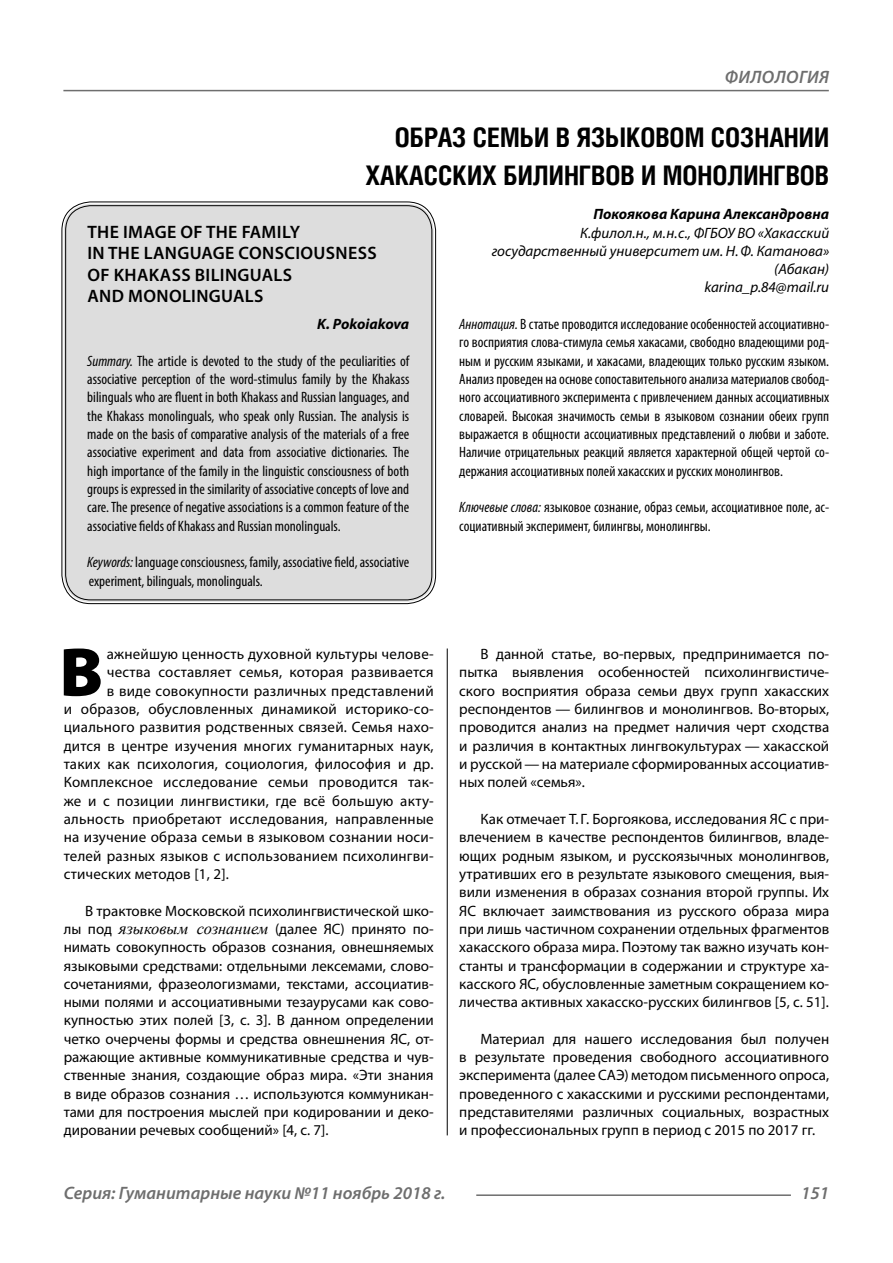
<style>
.page{position:relative;width:893px;height:1263px;background:#fff}
.page>*{position:absolute;margin:0;border:0;box-sizing:border-box;transform-origin:0 0}
.Bukvica{font:900 69.3px "Myriad Pro";color:#000}
.Header{font:700 27px/37.5px "Helios Cond";color:#000;text-align:right}
.Header-eng{font:600 18px/21.6px "Myriad Pro";letter-spacing:.02em;color:#000}
.t1{font:italic 600 18px "Myriad Pro";color:#6e6e6e}
.Normal{font:15px/18.3px "Myriad Pro";color:#000;text-align:justify}
.Annotation-eng{font:condensed 15px/18.3px "Myriad Pro";color:#000;text-align:justify}
.Annotation-rus{font:condensed 15px/18.3px "Myriad Pro";color:#000;text-align:justify}
.Bukvica-2{font:15px "Myriad Pro";letter-spacing:.015em;color:#000}
.Author-doc{font:italic 15px/18.3px "Myriad Pro";color:#000;text-align:right}
.Author{font:italic 700 15px "Myriad Pro";color:#000}
.Author-email{font:italic 15px "Myriad Pro";color:#000}
.Author-eng{font:italic 700 15px "Myriad Pro";letter-spacing:-.01em;color:#000}
.s1{font-style:italic}
.s2{font-family:"Times New Roman";font-style:italic;font-size:16.5px}
</style>
<div class="page">
<hr style="left:447px;top:648px;width:1px;height:487px;background:#000">
<div style="left:64px;top:204px;width:370px;height:398px;background:#ddd;border-radius:27px"></div>
<hr style="left:63px;top:90px;width:766px;height:1px;background:#6e6e6e">
<hr style="left:476px;top:1194px;width:315px;height:2px;background:#6e6e6e">
<p class="t1" style="left:725px;top:66px;width:26px">Филология</p>
<p class="Header" style="left:365px;top:118px;width:465px">ОБРАЗ СЕМЬИ В ЯЗЫКОВОМ СОЗНАНИИ<br>ХАКАССКИХ БИЛИНГВОВ И МОНОЛИНГВОВ</p>
<p class="Author" style="left:593px;top:204px;width:237px">Покоякова Карина Александровна</p>
<p class="Author-doc" style="left:492px;top:223px;width:339px">К.филол.н., м.н.с., ФГБОУ ВО «Хакасский государственный университет им. Н.Ф. Катанова» (Абакан)</p>
<p class="Author-email" style="left:704px;top:278px;width:126px">karina_p.84@mail.ru</p>
<p class="Annotation-rus" style="left:459px;top:315px;width:371px"><span class="s1">Аннотация.</span> В статье проводится исследование особенностей ассоциативно&shy;го восприятия слова-стимула семья хакасами, свободно владеющими род&shy;ным и русским языками, и хакасами, владеющих только русским языком.<br>Анализ проведен на основе сопоставительного анализа материалов свобод&shy;ного ассоциативного эксперимента с привлечением данных ассоциативных словарей. Высокая значимость семьи в языковом сознании обеих групп выражается в общности ассоциативных представлений о любви и заботе.<br>Наличие отрицательных реакций является характерной общей чертой со&shy;держания ассоциативных полей хакасских и русских монолингвов.</p>
<p class="Annotation-rus" style="left:459px;top:498px;width:371px"><span class="s1">Ключевые слова:</span> языковое сознание, образ семьи, ассоциативное поле, ас&shy;социативный эксперимент, билингвы, монолингвы.</p>
<p class="Header-eng" style="left:87px;top:220px;width:291px">THE IMAGE OF THE FAMILY<br>IN THE LANGUAGE CONSCIOUSNESS<br>OF KHAKASS BILINGUALS<br>AND MONOLINGUALS</p>
<p class="Author-eng" style="left:317px;top:314px;width:93px">K. Pokoiakova</p>
<p class="Annotation-eng" style="left:87px;top:351px;width:324px"><span class="s1">Summary.</span> The article is devoted to the study of the peculiarities of associative perception of the word-stimulus family by the Khakass bilinguals who are fluent in both Khakass and Russian languages, and the Khakass monolinguals, who speak only Russian. The analysis is made on the basis of comparative analysis of the materials of a free associative experiment and data from associative dictionaries. The high importance of the family in the linguistic consciousness of both groups is expressed in the similarity of associative concepts of love and care. The presence of negative associations is a common feature of the associative fields of Khakass and Russian monolinguals.</p>
<p class="Annotation-eng" style="left:87px;top:553px;width:323px"><span class="s1">Keywords:</span> language consciousness, family, associative field, associative experiment, bilinguals, monolinguals.</p>
<p class="Bukvica" style="left:59px;top:626px;width:45px">В</p>
<p class="Bukvica-2" style="left:107px;top:645px;width:328px">ажнейшую ценность духовной культуры челове-</p>
<p class="Bukvica-2" style="left:107px;top:663px;width:329px">чества составляет семья, которая развивается</p>
<p class="Bukvica-2" style="left:107px;top:681px;width:328px">в виде совокупности различных представлений</p>
<p class="Bukvica-2" style="left:64px;top:700px;width:371px">и образов, обусловленных динамикой историко-со-</p>
<p class="Bukvica-2" style="left:64px;top:718px;width:371px">циального развития родственных связей. Семья нахо-</p>
<p class="Bukvica-2" style="left:64px;top:736px;width:371px">дится в центре изучения многих гуманитарных наук,</p>
<p class="Bukvica-2" style="left:64px;top:755px;width:371px">таких как психология, социология, философия и др.</p>
<p class="Bukvica-2" style="left:64px;top:773px;width:371px">Комплексное исследование семьи проводится так-</p>
<p class="Bukvica-2" style="left:64px;top:791px;width:371px">же и с позиции лингвистики, где всё большую акту-</p>
<p class="Bukvica-2" style="left:64px;top:810px;width:371px">альность приобретают исследования, направленные</p>
<p class="Bukvica-2" style="left:64px;top:828px;width:371px">на изучение образа семьи в языковом сознании носи-</p>
<p class="Bukvica-2" style="left:64px;top:846px;width:371px">телей разных языков с использованием психолингви-</p>
<p class="Bukvica-2" style="left:64px;top:864px;width:167px">стических методов [1, 2].</p>
<p class="Normal" style="left:64px;top:901px;width:371px;text-indent:21px">В трактовке Московской психолингвистической шко&shy;лы под <span class="s2">языковым сознанием</span> (далее ЯС) принято по&shy;нимать совокупность образов сознания, овнешняемых языковыми средствами: отдельными лексемами, слово&shy;сочетаниями, фразеологизмами, текстами, ассоциатив&shy;ными полями и ассоциативными тезаурусами как сово&shy;купностью этих полей [3, с. 3]. В данном определении четко очерчены формы и средства овнешнения ЯС, от&shy;ражающие активные коммуникативные средства и чув&shy;ственные знания, создающие образ мира. «Эти знания в виде образов сознания … используются коммуникан&shy;тами для построения мыслей при кодировании и деко&shy;дировании речевых сообщений» [4, с. 7].</p>
<p class="Normal" style="left:459px;top:644px;width:371px;text-indent:21px">В данной статье, во‑первых, предпринимается по&shy;пытка выявления особенностей психолингвистиче&shy;ского восприятия образа семьи двух групп хакасских респондентов — билингвов и монолингвов. Во-вторых, проводится анализ на предмет наличия черт сходства и различия в контактных лингвокультурах — хакасской и русской—на материале сформированных ассоциатив&shy;ных полей «семья».</p>
<p class="Normal" style="left:459px;top:809px;width:371px;text-indent:21px">Как отмечает Т. Г. Боргоякова, исследования ЯС с при&shy;влечением в качестве респондентов билингвов, владе&shy;ющих родным языком, и русскоязычных монолингвов, утративших его в результате языкового смещения, выя&shy;вили изменения в образах сознания второй группы. Их ЯС включает заимствования из русского образа мира при лишь частичном сохранении отдельных фрагментов хакасского образа мира. Поэтому так важно изучать кон&shy;станты и трансформации в содержании и структуре ха&shy;касского ЯС, обусловленные заметным сокращением ко&shy;личества активных хакасско-русских билингвов [5, с. 51].</p>
<p class="Normal" style="left:459px;top:1029px;width:371px;text-indent:21px">Материал для нашего исследования был получен в результате проведения свободного ассоциативного эксперимента (далее САЭ) методом письменного опроса, проведенного с хакасскими и русскими респондентами, представителями различных социальных, возрастных и профессиональных групп в период с 2015 по 2017 гг.</p>
<p class="t1" style="left:64px;top:1182px;width:383px">Серия: Гуманитарные науки №11 ноябрь 2018 г.</p>
<p class="t1" style="left:801px;top:1182px;width:30px">151</p>
</div>
